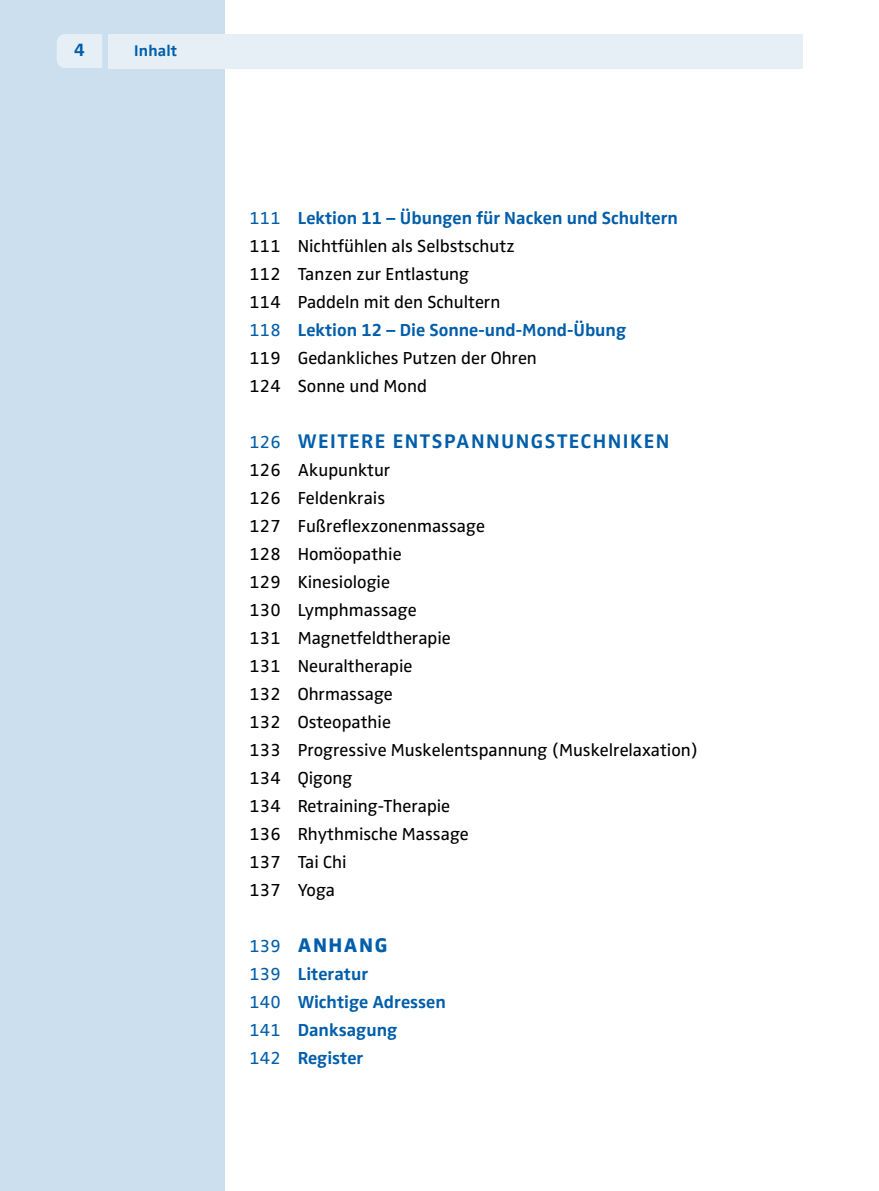
<style>
.page{position:relative;width:879px;height:1191px;background:#fff}
.page>*{position:absolute;margin:0;border:0;box-sizing:border-box;transform-origin:0 0}
.t1{font:700 20.4px "Zwo Pro";letter-spacing:.07em;color:#005eaa}
.t2{font:800 20.4px "Zwo Pro";letter-spacing:.07em;color:#005eaa}
.t3{font:700 18.4px "Zwo Pro";color:#005eaa}
.t4{font:18px/28px "Zwo Pro";color:#000}
.t5{font:700 18px/28px "Zwo Pro";color:#005eaa}
.t6{font:700 16px "Zwo Pro";letter-spacing:.01em;color:#005eaa}
.s1{color:#005eaa}
.s2{font-weight:700;color:#005eaa}
.s3{font-weight:400;font-size:18px}
.s4{font-weight:400}
</style>
<div class="page">
<div style="left:0;top:0;width:224px;height:1191px;background:#ccdfee"></div>
<div style="left:57px;top:34px;width:45px;height:34px;background:#e6eff6"></div>
<div style="left:108px;top:34px;width:694px;height:34px;background:#e6eff6"></div>
<p class="t3" style="left:74px;top:39px;width:12px">4</p>
<p class="t6" style="left:134px;top:41px;width:44px">Inhalt</p>
<p class="t4" style="left:250px;top:204px;width:430px"><span class="s1">111</span> <span class="s2">Lektion 11 – Übungen für Nacken und Schultern </span>111 Nichtfühlen als Selbstschutz<br>112 Tanzen zur Entlastung<br>114 Paddeln mit den Schultern<br><span class="s1">118</span> <span class="s2">Lektion 12 – Die Sonne-und-Mond-Übung<br></span>119 Gedankliches Putzen der Ohren<br>124 Sonne und Mond</p>
<p class="t1" style="left:250px;top:429px;width:157px"><span class="s3">126</span> Weitere Ents</p>
<p class="t1" style="left:444px;top:429px;width:27px">pann</p>
<p class="t1" style="left:501px;top:429px;width:29px">ungst</p>
<p class="t1" style="left:569px;top:429px;width:36px">echni</p>
<p class="t1" style="left:630px;top:429px;width:38px">ken</p>
<p class="t4" style="left:250px;top:456px;width:450px">126 Akupunktur<br>126 Feldenkrais<br>127 Fußreflexzonenmassage<br>128 Homöopathie<br>129 Kinesiologie<br>130 Lymphmassage<br>131 Magnetfeldtherapie<br>131 Neuraltherapie<br>132 Ohrmassage<br>132 Osteopathie<br>133 Progressive Muskelentspannung (Muskelrelaxation)<br>134 Qigong<br>134 Retraining-Therapie<br>136 Rhythmische Massage<br>137 Tai Chi<br>137 Yoga</p>
<p class="t2" style="left:250px;top:933px;width:137px"><span class="s3">139</span> ANHANG</p>
<p class="t5" style="left:250px;top:960px;width:198px"><span class="s4">139</span> Literatur<br><span class="s4">140</span> Wichtige Adressen<br><span class="s4">141</span> Danksagung<br><span class="s4">142</span> Register</p>
</div>
